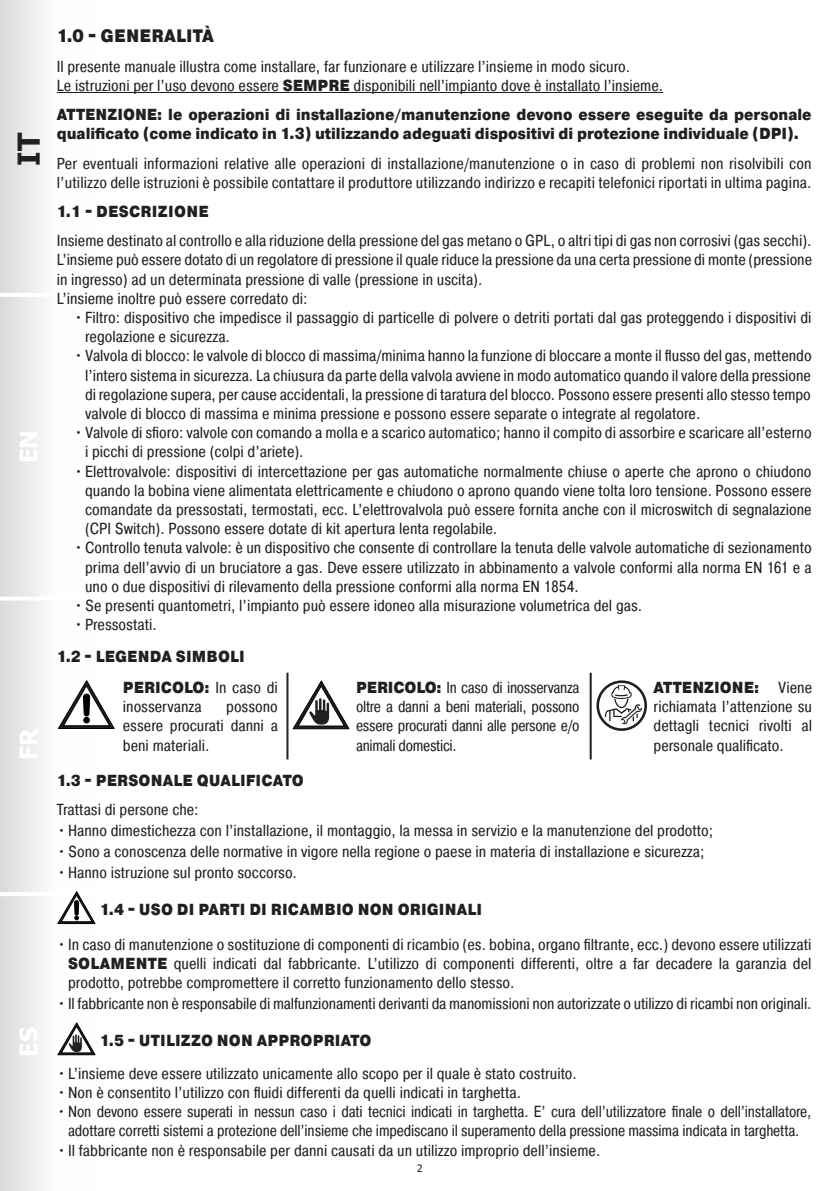
<style>
.page{position:relative;width:840px;height:1191px;background:#fff}
.page>*{position:absolute;margin:0;border:0;box-sizing:border-box;transform-origin:0 0}
.t1{font:700 30px "Tahoma";color:#231f20}
.t2{font:700 24px "Tahoma";color:#fff}
.t3{font:900 18px "Pragmatica Cond";letter-spacing:.01em;color:#231f20}
.t4{font:16px/19.2px "Pragmatica Cond";color:#231f20;text-align:justify}
.t5{font:16px/19.2px "Pragmatica Cond";color:#231f20;text-align:justify;scale:.96 1}
.t6{font:900 16px/19.2px "Pragmatica Cond";color:#231f20}
.t7{font:900 16px "Pragmatica Cond";letter-spacing:.02em;color:#231f20}
.t8{font:12px "Calibri";color:#231f20}
.s1{font-weight:900}
</style>
<div class="page">
<div style="left:0;top:0;width:99px;height:1191px;background:linear-gradient(to right,#e0e0e1,#fff)"></div>
<hr style="left:0;top:892px;width:96px;height:4px;background:#fff">
<hr style="left:0;top:596px;width:99px;height:4px;background:#fff">
<hr style="left:0;top:293px;width:99px;height:4px;background:#fff">
<hr style="left:57px;top:92px;width:605px;height:1px;background:#231f20">
<svg style="left:58px;top:680px;width:56px;height:48px"></svg>
<svg style="left:293px;top:681px;width:56px;height:48px"></svg>
<svg style="left:596px;top:680px;width:50px;height:51px"></svg>
<svg style="left:598px;top:683px;width:46px;height:45px"></svg>
<svg style="left:604px;top:685px;width:38px;height:39px"></svg>
<hr style="left:286px;top:672px;width:2px;height:87px;background:#231f20">
<hr style="left:589px;top:672px;width:2px;height:87px;background:#231f20">
<svg style="left:58px;top:891px;width:37px;height:32px"></svg>
<div style="left:74px;top:900px;width:5px;height:15px;background:#000001;border-radius:2px"></div>
<div style="left:74px;top:900px;width:5px;height:15px;border:1px solid #000001;border-radius:2px"></div>
<svg style="left:58px;top:1022px;width:37px;height:32px"></svg>
<h1 class="t1" style="left:8px;top:166px;width:34px;rotate:-90deg">IT</h1>
<h2 class="t2" style="left:12px;top:463px;width:35px;rotate:-90deg">EN</h2>
<h2 class="t2" style="left:12px;top:760px;width:33px;rotate:-90deg">FR</h2>
<h2 class="t2" style="left:12px;top:1056px;width:31px;rotate:-90deg">ES</h2>
<p class="t3" style="left:57px;top:25px;width:159px">1.0 - GENERALITÀ</p>
<p class="t4" style="left:57px;top:56px;width:574px">Il presente manuale illustra come installare, far funzionare e utilizzare l’insieme in modo sicuro.</p>
<p class="t4" style="left:57px;top:76px;width:607px">Le istruzioni per l’uso devono essere <span class="s1">SEMPRE</span> disponibili nell’impianto dove è installato l’insieme.</p>
<p class="t6" style="left:57px;top:105px;width:756px">ATTENZIONE: le operazioni di installazione/manutenzione devono essere eseguite da personale qualificato (come indicato in 1.3) utilizzando adeguati dispositivi di protezione individuale (DPI).</p>
<p class="t4" style="left:57px;top:153px;width:756px">Per eventuali informazioni relative alle operazioni di installazione/manutenzione o in caso di problemi non risolvibili con l’utilizzo delle istruzioni è possibile contattare il produttore utilizzando indirizzo e recapiti telefonici riportati in ultima pagina.</p>
<p class="t7" style="left:57px;top:201px;width:154px">1.1 - DESCRIZIONE</p>
<p class="t4" style="left:57px;top:231px;width:755px">Insieme destinato al controllo e alla riduzione della pressione del gas metano o GPL, o altri tipi di gas non corrosivi (gas secchi).</p>
<p class="t4" style="left:57px;top:250px;width:756px">L’insieme può essere dotato di un regolatore di pressione il quale riduce la pressione da una certa pressione di monte (pressione in ingresso) ad un determinata pressione di valle (pressione in uscita).</p>
<p class="t4" style="left:57px;top:288px;width:252px">L’insieme inoltre può essere corredato di:</p>
<p class="t4" style="left:85px;top:308px;width:727px;text-indent:-11px">•Filtro: dispositivo che impedisce il passaggio di particelle di polvere o detriti portati dal gas proteggendo i dispositivi di regolazione e sicurezza.</p>
<p class="t4" style="left:85px;top:346px;width:727px;text-indent:-11px">•Valvola di blocco: le valvole di blocco di massima/minima hanno la funzione di bloccare a monte il flusso del gas, mettendo l’intero sistema in sicurezza. La chiusura da parte della valvola avviene in modo automatico quando il valore della pressione di regolazione supera, per cause accidentali, la pressione di taratura del blocco. Possono essere presenti allo stesso tempo valvole di blocco di massima e minima pressione e possono essere separate o integrate al regolatore.</p>
<p class="t4" style="left:85px;top:423px;width:727px;text-indent:-11px">•Valvole di sfioro: valvole con comando a molla e a scarico automatico; hanno il compito di assorbire e scaricare all’esterno i picchi di pressione (colpi d’ariete).</p>
<p class="t4" style="left:85px;top:461px;width:727px;text-indent:-11px">•Elettrovalvole: dispositivi di intercettazione per gas automatiche normalmente chiuse o aperte che aprono o chiudono quando la bobina viene alimentata elettricamente e chiudono o aprono quando viene tolta loro tensione. Possono essere comandate da pressostati, termostati, ecc. L’elettrovalvola può essere fornita anche con il microswitch di segnalazione (CPI Switch). Possono essere dotate di kit apertura lenta regolabile.</p>
<p class="t4" style="left:85px;top:538px;width:727px;text-indent:-11px">•Controllo tenuta valvole: è un dispositivo che consente di controllare la tenuta delle valvole automatiche di sezionamento prima dell’avvio di un bruciatore a gas. Deve essere utilizzato in abbinamento a valvole conformi alla norma EN 161 e a uno o due dispositivi di rilevamento della pressione conformi alla norma EN 1854.</p>
<p class="t4" style="left:74px;top:596px;width:569px">•Se presenti quantometri, l’impianto può essere idoneo alla misurazione volumetrica del gas.</p>
<p class="t4" style="left:74px;top:615px;width:84px">•Pressostati.</p>
<p class="t6" style="left:57px;top:647px;width:189px">1.2 - LEGENDA SIMBOLI</p>
<p class="t4" style="left:653px;top:678px;width:160px"><span class="s1">ATTENZIONE:</span> Viene richiamata l’attenzione su dettagli tecnici rivolti al personale qualificato.</p>
<p class="t4" style="left:123px;top:678px;width:156px"><span class="s1">PERICOLO:</span> In caso di inosservanza</p>
<p class="t5" style="left:356px;top:678px;width:234px"><span class="s1">PERICOLO:</span> In caso di inosservanza oltre a danni a beni materiali, possono essere procurati danni alle persone e/o animali domestici.</p>
<p class="t4" style="left:123px;top:697px;width:156px;text-indent:103px">possono essere procurati danni a beni materiali.</p>
<p class="t6" style="left:57px;top:771px;width:248px">1.3 - PERSONALE QUALIFICATO</p>
<p class="t4" style="left:57px;top:800px;width:143px">Trattasi di persone che:</p>
<p class="t4" style="left:57px;top:820px;width:657px">•Hanno dimestichezza con l’installazione, il montaggio, la messa in servizio e la manutenzione del prodotto;</p>
<p class="t4" style="left:57px;top:841px;width:649px">•Sono a conoscenza delle normative in vigore nella regione o paese in materia di installazione e sicurezza;</p>
<p class="t4" style="left:57px;top:862px;width:242px">•Hanno istruzione sul pronto soccorso.</p>
<p class="t6" style="left:100px;top:900px;width:383px">1.4 - USO DI PARTI DI RICAMBIO NON ORIGINALI</p>
<p class="t4" style="left:68px;top:934px;width:744px;text-indent:-11px">•In caso di manutenzione o sostituzione di componenti di ricambio (es. bobina, organo filtrante, ecc.) devono essere utilizzati <span class="s1">SOLAMENTE</span> quelli indicati dal fabbricante. L’utilizzo di componenti differenti, oltre a far decadere la garanzia del prodotto, potrebbe compromettere il corretto funzionamento dello stesso.</p>
<p class="t4" style="left:57px;top:993px;width:755px">•Il fabbricante non è responsabile di malfunzionamenti derivanti da manomissioni non autorizzate o utilizzo di ricambi non originali.</p>
<p class="t6" style="left:100px;top:1031px;width:273px">1.5 - UTILIZZO NON APPROPRIATO</p>
<p class="t4" style="left:57px;top:1063px;width:521px">•L’insieme deve essere utilizzato unicamente allo scopo per il quale è stato costruito.</p>
<p class="t4" style="left:57px;top:1082px;width:465px">•Non è consentito l’utilizzo con fluidi differenti da quelli indicati in targhetta.</p>
<p class="t5" style="left:57px;top:1102px;width:787px;text-align:center">•Non devono essere superati in nessun caso i dati tecnici indicati in targhetta. E’ cura dell’utilizzatore finale o dell’installatore, adottare corretti sistemi a protezione dell’insieme che impediscano il superamento della pressione massima indicata in targhetta.</p>
<p class="t4" style="left:57px;top:1140px;width:545px">•Il fabbricante non è responsabile per danni causati da un utilizzo improprio dell’insieme.</p>
<p class="t8" style="left:416px;top:1159px;width:8px">2</p>
</div>
